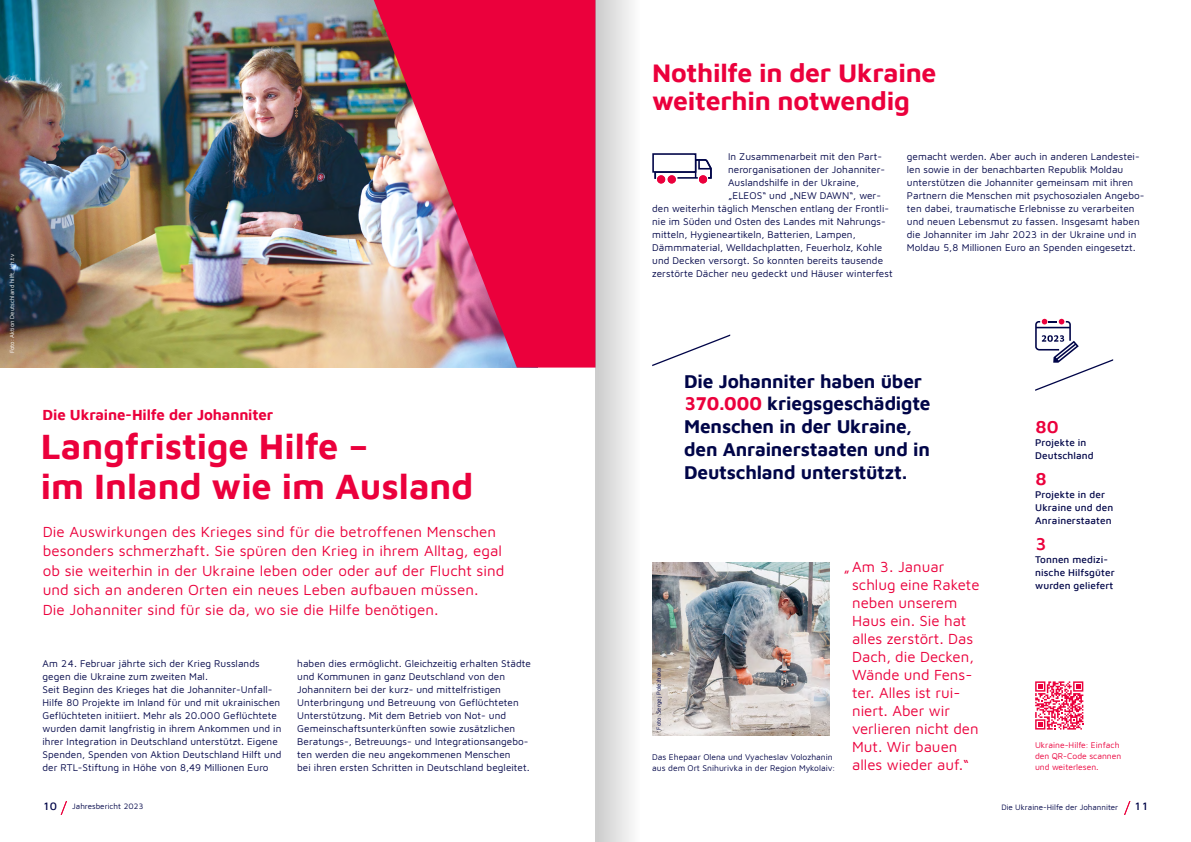
<style>
.page{position:relative;width:1191px;height:842px;background:#fff}
.page>*{position:absolute;margin:0;border:0;box-sizing:border-box;transform-origin:0 0}
.t1{font:700 36px/40px "Maven Johanniter";color:#eb003c}
.t2{font:700 26px/28.6px "Maven Johanniter";letter-spacing:-.01em;color:#eb003c}
.t3{font:700 19px/22.8px "Maven Johanniter";letter-spacing:-.01em;color:#000548}
.t4{font:600 18px "Maven Johanniter";color:#eb003c}
.t5{font:15px/18px "Maven Johanniter";color:#eb003c}
.t6{font:700 15px "Maven Johanniter";letter-spacing:-.01em;color:#eb003c}
.t7{font:500 11px "Maven Johanniter";color:#000548}
.t8{font:10px/13px "Maven Johanniter";letter-spacing:.005em;color:#000548}
.t9{font:500 10px/13px "Maven Johanniter";letter-spacing:.01em;color:#000548}
.t10{font:8.5px/11px "Maven Johanniter";color:#000548}
.t11{font:8.5px/11px "Maven Johanniter";color:#eb003c}
.t12{font:8px "Maven Johanniter";color:#000548}
.t13{font:6px "Maven Johanniter";color:#fff}
.t14{font:6px "Maven Johanniter";color:#000548}
.s1{color:#eb003c}
</style>
<div class="page">
<img style="left:0;top:0;width:374px;height:368px">
<img style="left:663px;top:562px;width:166px;height:173px">
<svg style="left:1035px;top:319px;width:79px;height:72px"></svg>
<img style="left:374px;top:0;width:357px;height:368px">
<svg style="left:1035px;top:681px;width:48px;height:49px"></svg>
<svg style="left:60px;top:801px;width:7px;height:14px"></svg>
<svg style="left:1124px;top:801px;width:6px;height:14px"></svg>
<svg style="left:595px;top:0;width:68px;height:842px"></svg>
<p class="t13" style="left:8px;top:353px;width:101px;rotate:-90deg">Foto: Aktion Deutschland hilft_ich.tv</p>
<h2 class="t2" style="left:652px;top:56px;width:286px">Nothilfe in der Ukraine weiterhin notwendig</h2>
<h3 class="t6" style="left:43px;top:404px;width:232px">Die Ukraine-Hilfe der Johanniter</h3>
<h1 class="t1" style="left:41px;top:424px;width:434px">Langfristige Hilfe –<br>im Inland wie im Ausland</h1>
<p class="t5" style="left:43px;top:521px;width:463px;line-height:19.5px">Die Auswirkungen des Krieges sind für die betroffenen Menschen besonders schmerzhaft. Sie spüren den Krieg in ihrem Alltag, egal ob sie weiterhin in der Ukraine leben oder oder auf der Flucht sind und sich an anderen Orten ein neues Leben aufbauen müssen.<br>Die Johanniter sind für sie da, wo sie die Hilfe benötigen.</p>
<p class="t8" style="left:43px;top:656px;width:240px">Am 24. Februar jährte sich der Krieg Russlands gegen die Ukraine zum zweiten Mal.<br>Seit Beginn des Krieges hat die Johanniter-Unfall-Hilfe 80 Projekte im Inland für und mit ukrainischen Geflüchteten initiiert. Mehr als 20.000 Geflüchtete wurden damit langfristig in ihrem Ankommen und in ihrer Integration in Deutschland unterstützt. Eigene Spenden, Spenden von Aktion Deutschland Hilft und der RTL-Stiftung in Höhe von 8,49 Millionen Euro</p>
<p class="t8" style="left:297px;top:656px;width:235px">haben dies ermöglicht. Gleichzeitig erhalten Städte und Kommunen in ganz Deutschland von den Johannitern bei der kurz- und mittelfristigen Unterbringung und Betreuung von Geflüchteten Unterstützung. Mit dem Betrieb von Not- und Gemeinschaftsunterkünften sowie zusätzlichen Beratungs-, Betreuungs- und Integrationsangebo&shy;ten werden die neu angekommenen Menschen<br>bei ihren ersten Schritten in Deutschland begleitet.</p>
<p class="t8" style="left:728px;top:149px;width:155px">In Zusammenarbeit mit den Part-</p>
<p class="t8" style="left:728px;top:162px;width:159px">nerorganisationen der Johanniter-</p>
<p class="t8" style="left:728px;top:175px;width:132px">Auslandshilfe in der Ukraine,</p>
<p class="t8" style="left:728px;top:188px;width:154px">„ELEOS“ und „NEW DAWN“, wer-</p>
<p class="t8" style="left:652px;top:201px;width:238px">den weiterhin täglich Menschen entlang der Frontli-</p>
<p class="t8" style="left:652px;top:214px;width:235px">nie im Süden und Osten des Landes mit Nahrungs-</p>
<p class="t8" style="left:652px;top:227px;width:205px">mitteln, Hygieneartikeln, Batterien, Lampen,</p>
<p class="t8" style="left:652px;top:240px;width:231px">Dämmmaterial, Welldachplatten, Feuerholz, Kohle</p>
<p class="t8" style="left:652px;top:253px;width:232px">und Decken versorgt. So konnten bereits tausende</p>
<p class="t8" style="left:652px;top:266px;width:242px">zerstörte Dächer neu gedeckt und Häuser winterfest</p>
<p class="t8" style="left:907px;top:149px;width:239px">gemacht werden. Aber auch in anderen Landestei&shy;len sowie in der benachbarten Republik Moldau unterstützen die Johanniter gemeinsam mit ihren Partnern die Menschen mit psychosozialen Angebo&shy;ten dabei, traumatische Erlebnisse zu verarbeiten und neuen Lebensmut zu fassen. Insgesamt haben die Johanniter im Jahr 2023 in der Ukraine und in Moldau 5,8 Millionen Euro an Spenden eingesetzt.</p>
<h3 class="t3" style="left:684px;top:368px;width:248px">Die Johanniter haben über<br><span class="s1">370.000</span> kriegsgeschädigte<br>Menschen in der Ukraine, den Anrainerstaaten und in<br>Deutschland unterstützt.</h3>
<p class="t14" style="left:654px;top:729px;width:64px;rotate:-90deg">Foto: Sergej Polezhaka</p>
<p class="t10" style="left:652px;top:750px;width:184px">Das Ehepaar Olena und Vyacheslav Volozhanin aus dem Ort Snihurivka in der Region Mykolaiv:</p>
<h3 class="t5" style="left:852px;top:557px;width:129px;text-indent:-9px">„Am 3. Januar schlug eine Rakete neben unserem<br>Haus ein. Sie hat alles zerstört. Das<br>Dach, die Decken,<br>Wände und Fens&shy;ter. Alles ist rui&shy;niert. Aber wir verlieren nicht den<br>Mut. Wir bauen alles wieder auf.“</h3>
<h3 class="t4" style="left:1035px;top:414px;width:25px">80</h3>
<p class="t9" style="left:1035px;top:435px;width:60px">Projekte in<br>Deutschland</p>
<h3 class="t4" style="left:1035px;top:466px;width:13px">8</h3>
<p class="t9" style="left:1035px;top:487px;width:80px">Projekte in der<br>Ukraine und den<br>Anrainerstaaten</p>
<h3 class="t4" style="left:1035px;top:531px;width:13px">3</h3>
<p class="t9" style="left:1035px;top:552px;width:81px">Tonnen medizi&shy;nische Hilfsgüter wurden geliefert</p>
<p class="t11" style="left:1035px;top:739px;width:88px">Ukraine-Hilfe: Einfach den QR-Code scannen und weiterlesen.</p>
<p class="t7" style="left:43px;top:798px;width:16px">10</p>
<p class="t12" style="left:72px;top:801px;width:73px">Jahresbericht 2023</p>
<p class="t7" style="left:1134px;top:798px;width:16px">11</p>
<p class="t12" style="left:1001px;top:801px;width:118px">Die Ukraine-Hilfe der Johanniter</p>
</div>
